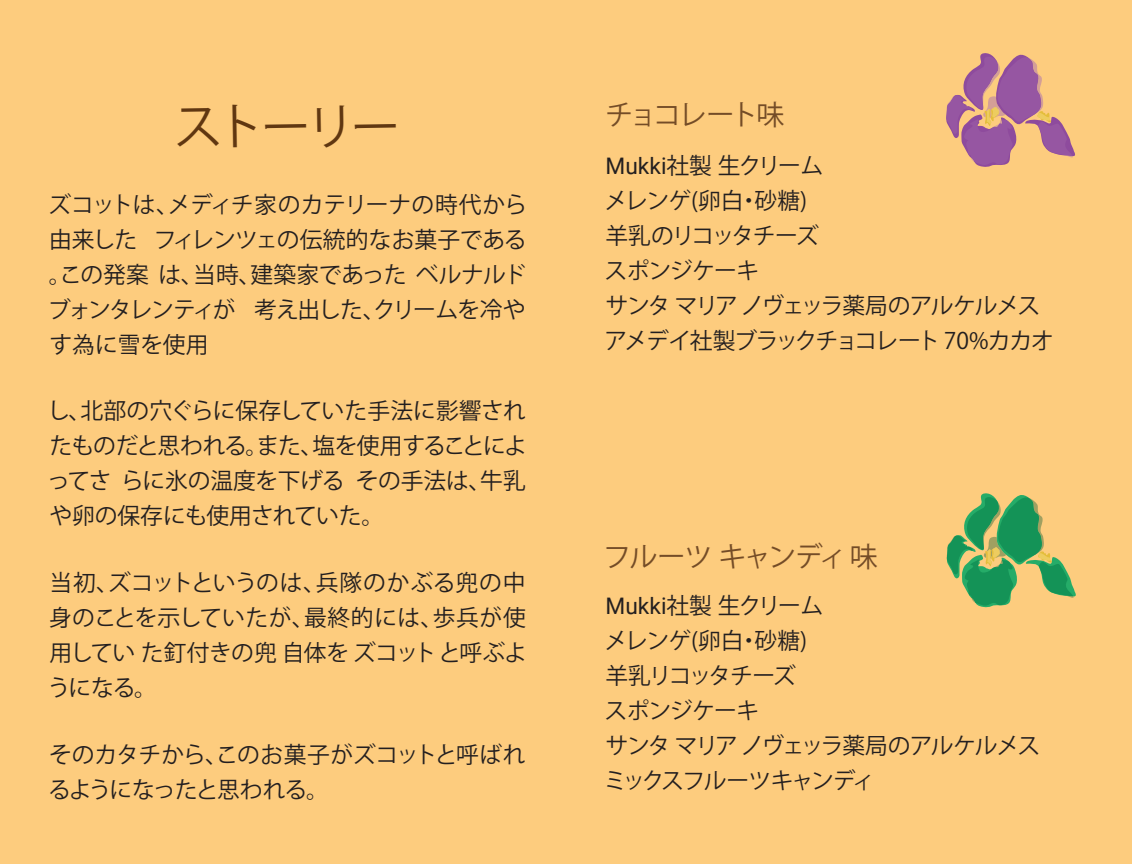
<style>
.page{position:relative;width:1132px;height:864px;background:#fff}
.page>*{position:absolute;margin:0;border:0;box-sizing:border-box;transform-origin:0 0}
.t1{font:49px "Koz Go Pr 6 N";color:#603711}
.t2{font:28px "Koz Go Pr 6 N";letter-spacing:-.05em;color:#744c27}
.t3{font:28px "Koz Go Pr 6 N";letter-spacing:-.115em;color:#744c27}
.t4{font:22.75px/35px "Koz Go Pr 6 N";letter-spacing:-.04em;color:#231f20;text-align:justify}
.s1{font-family:"Roboto"}
</style>
<div class="page">
<div style="left:0;top:0;width:1131px;height:863px;background:#fdcc7e"></div>
<svg style="left:946px;top:53px;width:128px;height:114px"></svg>
<svg style="left:946px;top:493px;width:129px;height:114px"></svg>
<p class="t1" style="left:173px;top:101px;width:228px;rotate:-1deg">ストーリー</p>
<p class="t4" style="left:48px;top:187px;width:480px">ズコットは、メディチ家のカテリーナの時代から由来した フィレンツェの伝統的なお菓子である。この発案は、当時、建築家であったベルナルドブォンタレンティが 考え出した、クリームを冷やす為に雪を使用</p>
<p class="t4" style="left:47px;top:394px;width:481px">し、北部の穴ぐらに保存していた手法に影響されたものだと思われる。また、塩を使用することによってさらに氷の温度を下げるその手法は、牛乳や卵の保存にも使用されていた。</p>
<p class="t4" style="left:47px;top:565px;width:481px">当初、ズコットというのは、兵隊のかぶる兜の中身のことを示していたが、最終的には、歩兵が使用していた釘付きの兜自体をズコットと呼ぶようになる。</p>
<p class="t4" style="left:48px;top:737px;width:479px">そのカタチから、このお菓子がズコットと呼ばれるようになったと思われる。</p>
<p class="t3" style="left:605px;top:99px;width:181px">チョコレート味</p>
<p class="t4" style="left:604px;top:148px;width:451px;text-align:left"><span class="s1">Mukki</span>社製生クリーム<br>メレンゲ(卵白・砂糖)<br>羊乳のリコッタチーズ<br>スポンジケーキ<br>サンタ マリア ノヴェッラ薬局のアルケルメスアメデイ社製ブラックチョコレート 70%カカオ</p>
<p class="t2" style="left:603px;top:540px;width:276px">フルーツキャンディ味</p>
<p class="t4" style="left:603px;top:588px;width:438px;text-align:left"><span class="s1">Mukki</span>社製生クリーム<br>メレンゲ(卵白・砂糖)<br>羊乳リコッタチーズ<br>スポンジケーキ<br>サンタ マリア ノヴェッラ薬局のアルケルメスミックスフルーツキャンディ</p>
</div>
